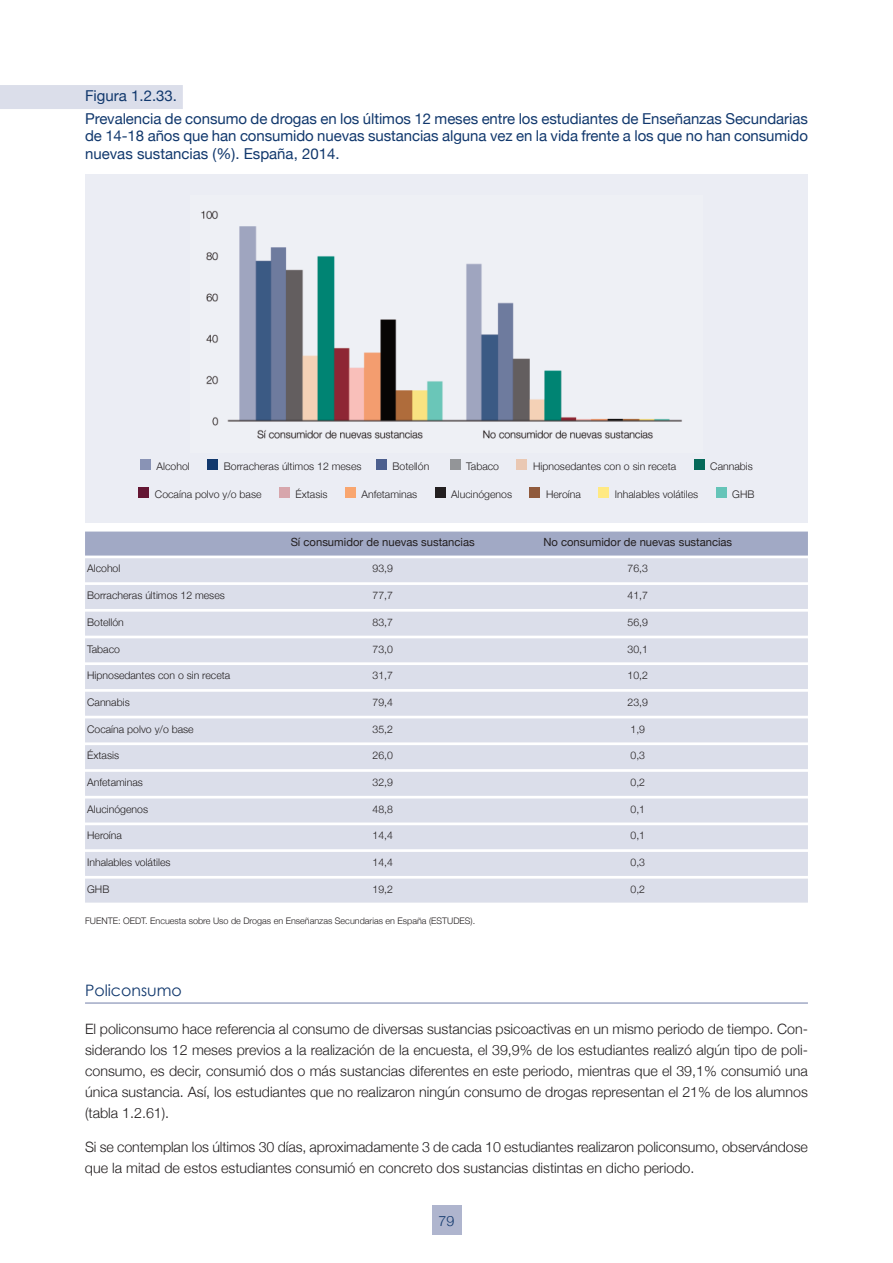
<style>
.page{position:relative;width:893px;height:1263px;background:#fff}
.page>*{position:absolute;margin:0;border:0;box-sizing:border-box;transform-origin:0 0}
.t1{font:15.75px "Century Gothic";color:#11386d}
.t2{font:15px/23.7px "Helvetica Neue";letter-spacing:-.005em;color:#11386d}
.t3{font:300 14.25px/21px "Helvetica Neue";color:#231f20;text-align:justify}
.t4{font:300 14.25px "Helvetica Neue";color:#11386d}
.t5{font:11.25px "Helvetica Neue";color:#231f20}
.t6{font:300 10.5px "Helvetica Neue";color:#231f20}
.t7{font:300 9px "Helvetica Neue";color:#231f20}
</style>
<div class="page">
<div style="left:432px;top:1205px;width:29px;height:30px;background:#afb5ce"></div>
<hr style="left:85px;top:1002px;width:723px;height:2px;background:#a1a9c5">
<div style="left:0;top:85px;width:183px;height:24px;background:#dbdeea"></div>
<div style="left:85px;top:174px;width:723px;height:349px;background:#ebedf4"></div>
<img style="left:201px;top:210px;width:481px;height:229px">
<div style="left:694px;top:459px;width:10px;height:11px;background:#056959"></div>
<div style="left:138px;top:487px;width:11px;height:11px;background:#641633"></div>
<div style="left:279px;top:487px;width:11px;height:11px;background:#d7a6ac"></div>
<div style="left:140px;top:459px;width:11px;height:11px;background:#8993b5"></div>
<div style="left:207px;top:459px;width:11px;height:11px;background:#11386d"></div>
<div style="left:376px;top:459px;width:11px;height:11px;background:#4c5f8e"></div>
<div style="left:450px;top:459px;width:10px;height:11px;background:#939598"></div>
<div style="left:517px;top:459px;width:10px;height:11px;background:#eac8b3"></div>
<div style="left:345px;top:487px;width:11px;height:11px;background:#f9a66f"></div>
<div style="left:435px;top:487px;width:10px;height:11px;background:#231f20"></div>
<div style="left:530px;top:487px;width:10px;height:11px;background:#905a3c"></div>
<div style="left:598px;top:487px;width:11px;height:11px;background:#ffe982"></div>
<div style="left:716px;top:487px;width:10px;height:11px;background:#65c4b8"></div>
<div style="left:85px;top:531px;width:723px;height:24px;background:#a1a9c5"></div>
<div style="left:85px;top:558px;width:723px;height:24px;background:#dbdeea"></div>
<div style="left:85px;top:585px;width:723px;height:24px;background:#dbdeea"></div>
<div style="left:85px;top:612px;width:723px;height:24px;background:#dbdeea"></div>
<div style="left:85px;top:638px;width:723px;height:24px;background:#dbdeea"></div>
<div style="left:85px;top:665px;width:723px;height:24px;background:#dbdeea"></div>
<div style="left:85px;top:692px;width:723px;height:24px;background:#dbdeea"></div>
<div style="left:85px;top:718px;width:723px;height:24px;background:#dbdeea"></div>
<div style="left:85px;top:745px;width:723px;height:24px;background:#dbdeea"></div>
<div style="left:85px;top:772px;width:723px;height:24px;background:#dbdeea"></div>
<div style="left:85px;top:798px;width:723px;height:24px;background:#dbdeea"></div>
<div style="left:85px;top:825px;width:723px;height:24px;background:#dbdeea"></div>
<div style="left:85px;top:852px;width:723px;height:24px;background:#dbdeea"></div>
<div style="left:85px;top:879px;width:723px;height:24px;background:#dbdeea"></div>
<p class="t2" style="left:85px;top:83px;width:724px">Figura 1.2.33.<br>Prevalencia de consumo de drogas en los últimos 12 meses entre los estudiantes de Enseñanzas Secundarias</p>
<p class="t2" style="left:85px;top:127px;width:724px;line-height:17.2px">de 14-18 años que han consumido nuevas sustancias alguna vez en la vida frente a los que no han consumido nuevas sustancias (%). España, 2014.</p>
<p class="t6" style="left:157px;top:460px;width:35px">Alcohol</p>
<p class="t6" style="left:224px;top:460px;width:139px">Borracheras últimos 12 meses</p>
<p class="t6" style="left:393px;top:460px;width:38px">Botellón</p>
<p class="t6" style="left:466px;top:460px;width:34px">Tabaco</p>
<p class="t6" style="left:533px;top:460px;width:145px">Hipnosedantes con o sin receta</p>
<p class="t6" style="left:710px;top:460px;width:44px">Cannabis</p>
<p class="t6" style="left:155px;top:488px;width:108px">Cocaína polvo y/o base</p>
<p class="t6" style="left:296px;top:488px;width:33px">Éxtasis</p>
<p class="t6" style="left:361px;top:488px;width:57px">Anfetaminas</p>
<p class="t6" style="left:451px;top:488px;width:62px">Alucinógenos</p>
<p class="t6" style="left:546px;top:488px;width:36px">Heroína</p>
<p class="t6" style="left:615px;top:488px;width:85px">Inhalables volátiles</p>
<p class="t6" style="left:732px;top:488px;width:24px">GHB</p>
<p class="t5" style="left:291px;top:535px;width:186px">Sí consumidor de nuevas sustancias</p>
<p class="t5" style="left:543px;top:535px;width:190px">No consumidor de nuevas sustancias</p>
<p class="t6" style="left:87px;top:562px;width:35px">Alcohol</p>
<p class="t6" style="left:372px;top:562px;width:22px">93,9</p>
<p class="t6" style="left:628px;top:562px;width:22px">76,3</p>
<p class="t6" style="left:87px;top:589px;width:139px">Borracheras últimos 12 meses</p>
<p class="t6" style="left:372px;top:589px;width:22px">77,7</p>
<p class="t6" style="left:628px;top:589px;width:22px">41,7</p>
<p class="t6" style="left:87px;top:616px;width:38px">Botellón</p>
<p class="t6" style="left:372px;top:616px;width:22px">83,7</p>
<p class="t6" style="left:628px;top:616px;width:22px">56,9</p>
<p class="t6" style="left:87px;top:642px;width:34px">Tabaco</p>
<p class="t6" style="left:372px;top:642px;width:22px">73,0</p>
<p class="t6" style="left:628px;top:642px;width:22px">30,1</p>
<p class="t6" style="left:87px;top:669px;width:145px">Hipnosedantes con o sin receta</p>
<p class="t6" style="left:372px;top:669px;width:22px">31,7</p>
<p class="t6" style="left:628px;top:669px;width:22px">10,2</p>
<p class="t6" style="left:87px;top:696px;width:44px">Cannabis</p>
<p class="t6" style="left:372px;top:696px;width:22px">79,4</p>
<p class="t6" style="left:628px;top:696px;width:22px">23,9</p>
<p class="t6" style="left:87px;top:722px;width:108px">Cocaína polvo y/o base</p>
<p class="t6" style="left:372px;top:722px;width:22px">35,2</p>
<p class="t6" style="left:630px;top:722px;width:16px">1,9</p>
<p class="t6" style="left:87px;top:749px;width:33px">Éxtasis</p>
<p class="t6" style="left:372px;top:749px;width:22px">26,0</p>
<p class="t6" style="left:630px;top:749px;width:16px">0,3</p>
<p class="t6" style="left:87px;top:776px;width:57px">Anfetaminas</p>
<p class="t6" style="left:372px;top:776px;width:22px">32,9</p>
<p class="t6" style="left:630px;top:776px;width:16px">0,2</p>
<p class="t6" style="left:87px;top:802px;width:62px">Alucinógenos</p>
<p class="t6" style="left:372px;top:802px;width:22px">48,8</p>
<p class="t6" style="left:630px;top:802px;width:16px">0,1</p>
<p class="t6" style="left:87px;top:829px;width:36px">Heroína</p>
<p class="t6" style="left:372px;top:829px;width:22px">14,4</p>
<p class="t6" style="left:630px;top:829px;width:16px">0,1</p>
<p class="t6" style="left:87px;top:856px;width:85px">Inhalables volátiles</p>
<p class="t6" style="left:372px;top:856px;width:22px">14,4</p>
<p class="t6" style="left:630px;top:856px;width:16px">0,3</p>
<p class="t6" style="left:87px;top:883px;width:24px">GHB</p>
<p class="t6" style="left:372px;top:883px;width:22px">19,2</p>
<p class="t6" style="left:630px;top:883px;width:16px">0,2</p>
<p class="t7" style="left:85px;top:915px;width:392px">FUENTE: OEDT. Encuesta sobre Uso de Drogas en Enseñanzas Secundarias en España (ESTUDES).</p>
<p class="t1" style="left:85px;top:980px;width:98px">Policonsumo</p>
<p class="t3" style="left:85px;top:1018px;width:724px">El policonsumo hace referencia al consumo de diversas sustancias psicoactivas en un mismo periodo de tiempo. Con&shy;siderando los 12 meses previos a la realización de la encuesta, el 39,9% de los estudiantes realizó algún tipo de poli&shy;consumo, es decir, consumió dos o más sustancias diferentes en este periodo, mientras que el 39,1% consumió una única sustancia. Así, los estudiantes que no realizaron ningún consumo de drogas representan el 21% de los alumnos (tabla 1.2.61).</p>
<p class="t3" style="left:85px;top:1136px;width:724px">Si se contemplan los últimos 30 días, aproximadamente 3 de cada 10 estudiantes realizaron policonsumo, observándose que la mitad de estos estudiantes consumió en concreto dos sustancias distintas en dicho periodo.</p>
<p class="t4" style="left:439px;top:1212px;width:17px">79</p>
</div>
